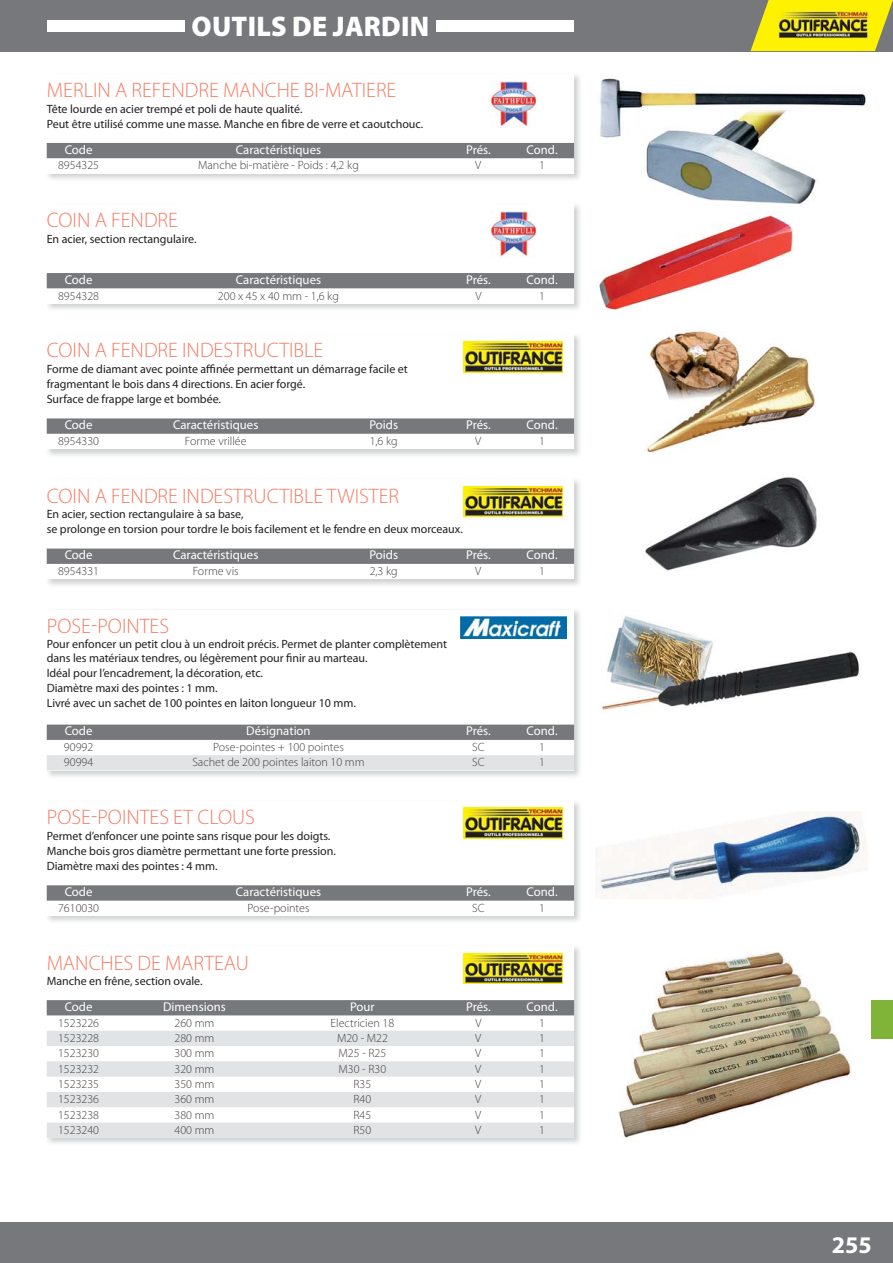
<style>
.page{position:relative;width:893px;height:1263px;background:#fff}
.page>*{position:absolute;margin:0;border:0;box-sizing:border-box;transform-origin:0 0}
.t1{font:900 28.5px "Myriad Pro";letter-spacing:.01em;color:#fff}
.t2{font:700 24px "Myriad Pro";color:#fff}
.t3{font:300 21px "Myriad Pro";color:#f47c63}
.t4{font:12.75px "Myriad Pro";color:#fff}
.t5{font:12px/15.1px "Myriad Pro";letter-spacing:-.005em;color:#231f20}
.t6{font:300 12px "Myriad Pro";color:#404041}
</style>
<div class="page">
<div style="left:0;top:1222px;width:893px;height:41px;background:#77787b"></div>
<div style="left:0;top:0;width:893px;height:51px;background:#77787b"></div>
<svg style="left:750px;top:0;width:143px;height:51px"></svg>
<img style="left:778px;top:10px;width:90px;height:28px">
<div style="left:872px;top:1000px;width:21px;height:38px;background:#7fb439"></div>
<div style="left:47px;top:20px;width:138px;height:12px;background:#fff"></div>
<div style="left:436px;top:20px;width:138px;height:12px;background:#fff"></div>
<img style="left:600px;top:78px;width:266px;height:126px">
<img style="left:599px;top:215px;width:194px;height:96px">
<img style="left:646px;top:331px;width:170px;height:122px">
<img style="left:645px;top:477px;width:172px;height:94px">
<img style="left:595px;top:811px;width:272px;height:87px">
<img style="left:618px;top:952px;width:233px;height:187px">
<img style="left:601px;top:616px;width:259px;height:94px">
<img style="left:464px;top:342px;width:99px;height:31px">
<svg style="left:47px;top:418px;width:527px;height:16px;background:#7c7d80"></svg>
<img style="left:464px;top:486px;width:99px;height:31px">
<div style="left:47px;top:549px;width:527px;height:15px;background:#77787b"></div>
<img style="left:464px;top:808px;width:99px;height:30px">
<svg style="left:47px;top:885px;width:527px;height:16px;background:#7c7d80"></svg>
<img style="left:464px;top:953px;width:99px;height:31px">
<div style="left:47px;top:1000px;width:527px;height:15px;background:#77787b"></div>
<svg style="left:47px;top:1031px;width:527px;height:107px;fill:#e2e3e4"></svg>
<img style="left:460px;top:616px;width:106px;height:23px">
<div style="left:47px;top:725px;width:527px;height:15px;background:#77787b"></div>
<div style="left:47px;top:755px;width:527px;height:16px;background:#e2e3e4"></div>
<img style="left:491px;top:82px;width:45px;height:46px">
<div style="left:47px;top:143px;width:527px;height:15px;background:#77787b"></div>
<img style="left:491px;top:212px;width:45px;height:46px">
<div style="left:47px;top:273px;width:527px;height:15px;background:#77787b"></div>
<h1 class="t1" style="left:192px;top:10px;width:239px">OUTILS DE JARDIN</h1>
<h3 class="t3" style="left:47px;top:82px;width:351px">MERLIN A REFENDRE MANCHE BI-MATIERE</h3>
<p class="t5" style="left:47px;top:102px;width:378px">Tête lourde en acier trempé et poli de haute qualité.<br>Peut être utilisé comme une masse. Manche en fibre de verre et caoutchouc.</p>
<p class="t4" style="left:65px;top:145px;width:29px">Code</p>
<p class="t4" style="left:236px;top:145px;width:87px">Caractéristiques</p>
<p class="t4" style="left:466px;top:145px;width:26px">Prés.</p>
<p class="t4" style="left:527px;top:145px;width:33px">Cond.</p>
<p class="t6" style="left:58px;top:161px;width:42px">8954325</p>
<p class="t6" style="left:198px;top:161px;width:162px">Manche bi-matière - Poids : 4,2 kg</p>
<p class="t6" style="left:475px;top:161px;width:8px">V</p>
<p class="t6" style="left:539px;top:161px;width:7px">1</p>
<h3 class="t3" style="left:47px;top:212px;width:133px">COIN A FENDRE</h3>
<p class="t5" style="left:47px;top:232px;width:151px">En acier, section rectangulaire.</p>
<p class="t4" style="left:65px;top:275px;width:29px">Code</p>
<p class="t4" style="left:236px;top:275px;width:87px">Caractéristiques</p>
<p class="t4" style="left:466px;top:275px;width:26px">Prés.</p>
<p class="t4" style="left:527px;top:275px;width:33px">Cond.</p>
<p class="t6" style="left:58px;top:291px;width:42px">8954328</p>
<p class="t6" style="left:218px;top:291px;width:123px">200 x 45 x 40 mm - 1,6 kg</p>
<p class="t6" style="left:475px;top:291px;width:8px">V</p>
<p class="t6" style="left:539px;top:291px;width:7px">1</p>
<h3 class="t3" style="left:47px;top:342px;width:278px">COIN A FENDRE INDESTRUCTIBLE</h3>
<p class="t5" style="left:47px;top:362px;width:363px">Forme de diamant avec pointe affinée permettant un démarrage facile et fragmentant le bois dans 4 directions. En acier forgé.<br>Surface de frappe large et bombée.</p>
<p class="t4" style="left:65px;top:420px;width:29px">Code</p>
<p class="t4" style="left:173px;top:420px;width:87px">Caractéristiques</p>
<p class="t4" style="left:369px;top:420px;width:30px">Poids</p>
<p class="t4" style="left:466px;top:420px;width:26px">Prés.</p>
<p class="t4" style="left:527px;top:420px;width:33px">Cond.</p>
<p class="t6" style="left:58px;top:436px;width:42px">8954330</p>
<p class="t6" style="left:185px;top:436px;width:63px">Forme vrillée</p>
<p class="t6" style="left:370px;top:436px;width:30px">1,6 kg</p>
<p class="t6" style="left:475px;top:436px;width:8px">V</p>
<p class="t6" style="left:539px;top:436px;width:7px">1</p>
<h3 class="t3" style="left:47px;top:488px;width:354px">COIN A FENDRE INDESTRUCTIBLE TWISTER</h3>
<p class="t5" style="left:47px;top:507px;width:418px">En acier, section rectangulaire à sa base,<br>se prolonge en torsion pour tordre le bois facilement et le fendre en deux morceaux.</p>
<p class="t4" style="left:65px;top:550px;width:29px">Code</p>
<p class="t4" style="left:173px;top:550px;width:87px">Caractéristiques</p>
<p class="t4" style="left:369px;top:550px;width:30px">Poids</p>
<p class="t4" style="left:466px;top:550px;width:26px">Prés.</p>
<p class="t4" style="left:527px;top:550px;width:33px">Cond.</p>
<p class="t6" style="left:58px;top:567px;width:42px">8954331</p>
<p class="t6" style="left:193px;top:567px;width:47px">Forme vis</p>
<p class="t6" style="left:370px;top:567px;width:30px">2,3 kg</p>
<p class="t6" style="left:475px;top:567px;width:8px">V</p>
<p class="t6" style="left:539px;top:567px;width:7px">1</p>
<h3 class="t3" style="left:47px;top:618px;width:124px">POSE-POINTES</h3>
<p class="t5" style="left:47px;top:638px;width:402px;line-height:13.5px">Pour enfoncer un petit clou à un endroit précis. Permet de planter complètement dans les matériaux tendres, ou légèrement pour finir au marteau.</p>
<p class="t5" style="left:47px;top:666px;width:311px">Idéal pour l’encadrement, la décoration, etc.<br>Diamètre maxi des pointes : 1 mm.<br>Livré avec un sachet de 100 pointes en laiton longueur 10 mm.</p>
<p class="t4" style="left:65px;top:726px;width:29px">Code</p>
<p class="t4" style="left:246px;top:726px;width:66px">Désignation</p>
<p class="t4" style="left:466px;top:726px;width:26px">Prés.</p>
<p class="t4" style="left:527px;top:726px;width:33px">Cond.</p>
<p class="t6" style="left:64px;top:743px;width:31px">90992</p>
<p class="t6" style="left:213px;top:743px;width:132px">Pose-pointes + 100 pointes</p>
<p class="t6" style="left:472px;top:743px;width:14px">SC</p>
<p class="t6" style="left:539px;top:743px;width:7px">1</p>
<p class="t6" style="left:64px;top:758px;width:31px">90994</p>
<p class="t6" style="left:192px;top:758px;width:174px">Sachet de 200 pointes laiton 10 mm</p>
<p class="t6" style="left:472px;top:758px;width:14px">SC</p>
<p class="t6" style="left:539px;top:758px;width:7px">1</p>
<h3 class="t3" style="left:47px;top:809px;width:210px">POSE-POINTES ET CLOUS</h3>
<p class="t5" style="left:47px;top:829px;width:291px">Permet d’enfoncer une pointe sans risque pour les doigts.<br>Manche bois gros diamètre permettant une forte pression.<br>Diamètre maxi des pointes : 4 mm.</p>
<p class="t4" style="left:65px;top:887px;width:29px">Code</p>
<p class="t4" style="left:236px;top:887px;width:87px">Caractéristiques</p>
<p class="t4" style="left:466px;top:887px;width:26px">Prés.</p>
<p class="t4" style="left:527px;top:887px;width:33px">Cond.</p>
<p class="t6" style="left:58px;top:903px;width:42px">7610030</p>
<p class="t6" style="left:247px;top:903px;width:64px">Pose-pointes</p>
<p class="t6" style="left:472px;top:903px;width:14px">SC</p>
<p class="t6" style="left:539px;top:903px;width:7px">1</p>
<h3 class="t3" style="left:47px;top:954px;width:203px">MANCHES DE MARTEAU</h3>
<p class="t5" style="left:47px;top:974px;width:157px">Manche en frêne, section ovale.</p>
<p class="t4" style="left:65px;top:1002px;width:29px">Code</p>
<p class="t4" style="left:163px;top:1002px;width:64px">Dimensions</p>
<p class="t4" style="left:350px;top:1002px;width:26px">Pour</p>
<p class="t4" style="left:466px;top:1002px;width:26px">Prés.</p>
<p class="t4" style="left:527px;top:1002px;width:33px">Cond.</p>
<p class="t6" style="left:58px;top:1018px;width:42px">1523226</p>
<p class="t6" style="left:175px;top:1018px;width:41px">260 mm</p>
<p class="t6" style="left:331px;top:1018px;width:65px">Electricien 18</p>
<p class="t6" style="left:475px;top:1018px;width:8px">V</p>
<p class="t6" style="left:539px;top:1018px;width:7px">1</p>
<p class="t6" style="left:58px;top:1033px;width:42px">1523228</p>
<p class="t6" style="left:175px;top:1033px;width:41px">280 mm</p>
<p class="t6" style="left:337px;top:1033px;width:52px">M20 - M22</p>
<p class="t6" style="left:475px;top:1033px;width:8px">V</p>
<p class="t6" style="left:539px;top:1033px;width:7px">1</p>
<p class="t6" style="left:58px;top:1049px;width:42px">1523230</p>
<p class="t6" style="left:175px;top:1049px;width:41px">300 mm</p>
<p class="t6" style="left:339px;top:1049px;width:49px">M25 - R25</p>
<p class="t6" style="left:475px;top:1049px;width:8px">V</p>
<p class="t6" style="left:539px;top:1049px;width:7px">1</p>
<p class="t6" style="left:58px;top:1064px;width:42px">1523232</p>
<p class="t6" style="left:175px;top:1064px;width:41px">320 mm</p>
<p class="t6" style="left:339px;top:1064px;width:49px">M30 - R30</p>
<p class="t6" style="left:475px;top:1064px;width:8px">V</p>
<p class="t6" style="left:539px;top:1064px;width:7px">1</p>
<p class="t6" style="left:58px;top:1079px;width:42px">1523235</p>
<p class="t6" style="left:175px;top:1079px;width:41px">350 mm</p>
<p class="t6" style="left:354px;top:1079px;width:19px">R35</p>
<p class="t6" style="left:475px;top:1079px;width:8px">V</p>
<p class="t6" style="left:539px;top:1079px;width:7px">1</p>
<p class="t6" style="left:58px;top:1095px;width:42px">1523236</p>
<p class="t6" style="left:175px;top:1095px;width:41px">360 mm</p>
<p class="t6" style="left:354px;top:1095px;width:19px">R40</p>
<p class="t6" style="left:475px;top:1095px;width:8px">V</p>
<p class="t6" style="left:539px;top:1095px;width:7px">1</p>
<p class="t6" style="left:58px;top:1110px;width:42px">1523238</p>
<p class="t6" style="left:175px;top:1110px;width:41px">380 mm</p>
<p class="t6" style="left:354px;top:1110px;width:19px">R45</p>
<p class="t6" style="left:475px;top:1110px;width:8px">V</p>
<p class="t6" style="left:539px;top:1110px;width:7px">1</p>
<p class="t6" style="left:58px;top:1125px;width:42px">1523240</p>
<p class="t6" style="left:175px;top:1125px;width:41px">400 mm</p>
<p class="t6" style="left:354px;top:1125px;width:19px">R50</p>
<p class="t6" style="left:475px;top:1125px;width:8px">V</p>
<p class="t6" style="left:539px;top:1125px;width:7px">1</p>
<h2 class="t2" style="left:832px;top:1231px;width:41px">255</h2>
</div>
